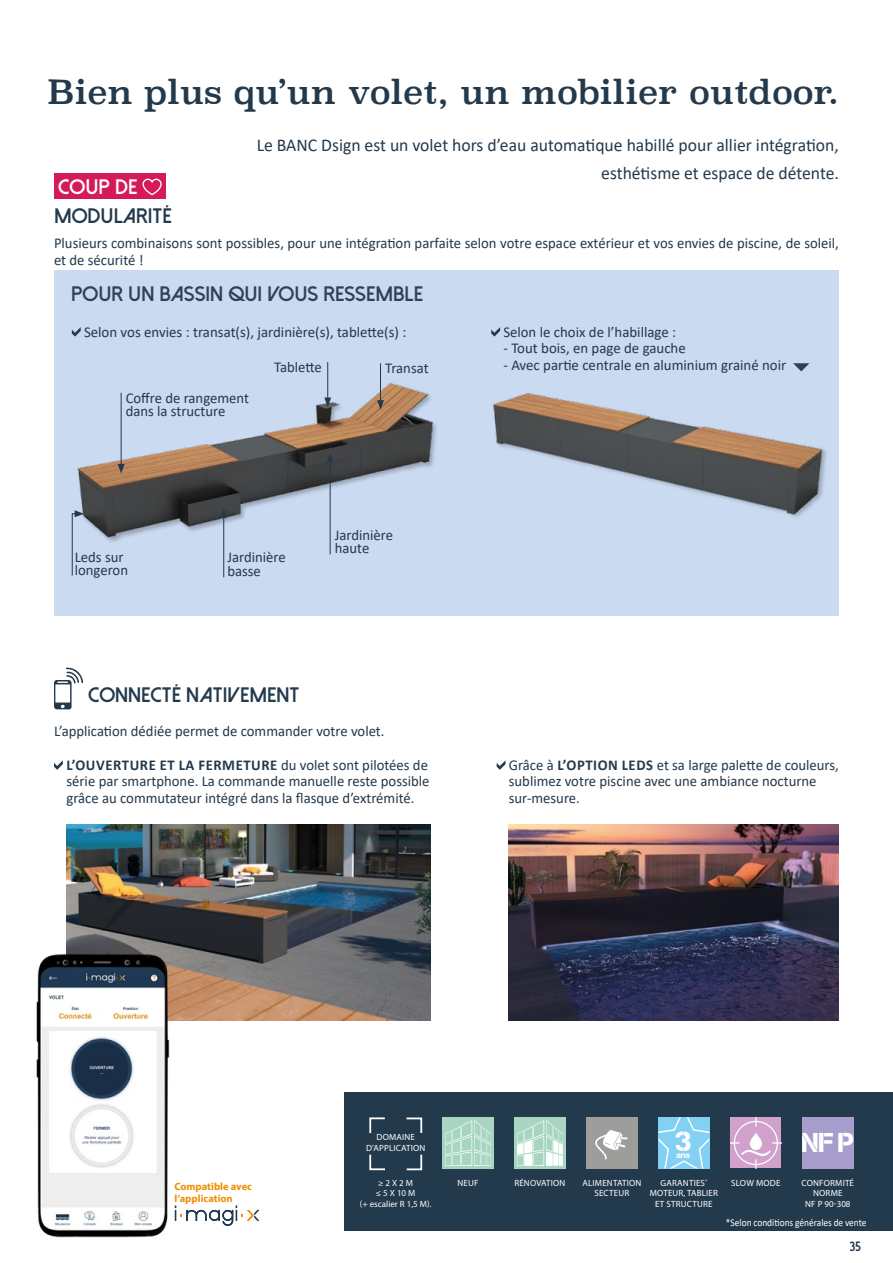
<style>
.page{position:relative;width:893px;height:1263px;background:#fff}
.page>*{position:absolute;margin:0;border:0;box-sizing:border-box;transform-origin:0 0}
.t1{font:33px "Superclarendon";color:#23394c}
.t2{font:27.75px "Capture Smallz Clean";color:#fff}
.t3{font:27.15px "Capture Smallz Clean";color:#fff}
.Sous-titre_Dolce_Vit{font:800 21px "Dolce Vita";color:#23394c}
.t4{font:800 21px "Dolce Vita";color:#fff}
.t5{font:18px/28px "Calibri";color:#23394c;text-align:right}
.Texte_contenu{font:15px/16.5px "Calibri";color:#23394c}
.t6{font:800 13.5px "Dolce Vita";color:#23394c}
._2019_LG_courant_D{font:10.5px "Calibri";color:#fff;scale:.9 1}
.Titre_double_page_D{font:700 10.5px/12.6px "Myriad Pro";color:#f18e04}
._2018_TXT_picto_pt_C{font:9px/10.5px "Myriad Pro";letter-spacing:.02em;color:#fff;text-align:center}
._2018_TXT_picto_pt_C-2{font:9px/10.5px "Myriad Pro";color:#fff;text-align:center}
.t7{font:8.55px "Capture Smallz Clean";color:#fff}
.s1{font-weight:700}
</style>
<div class="page">
<div style="left:344px;top:1092px;width:549px;height:138px;background:#23394c"></div>
<svg style="left:369px;top:1117px;width:16px;height:17px"></svg>
<svg style="left:406px;top:1117px;width:17px;height:16px"></svg>
<svg style="left:406px;top:1154px;width:17px;height:17px"></svg>
<svg style="left:369px;top:1154px;width:16px;height:17px"></svg>
<svg style="left:442px;top:1117px;width:51px;height:51px;background:#b1dac9"></svg>
<svg style="left:514px;top:1117px;width:51px;height:51px;background:#c0e1d3"></svg>
<div style="left:586px;top:1117px;width:51px;height:51px;background:#9d9d9c"></div>
<svg style="left:595px;top:1130px;width:33px;height:29px"></svg>
<svg style="left:658px;top:1117px;width:51px;height:51px;background:#8dd3f5"></svg>
<svg style="left:730px;top:1117px;width:51px;height:51px;background:#d7b0d3"></svg>
<div style="left:802px;top:1117px;width:51px;height:51px;background:#a69dcd"></div>
<div style="left:54px;top:270px;width:785px;height:345px;background:#c8d9f1"></div>
<svg style="left:72px;top:327px;width:9px;height:10px"></svg>
<img style="left:77px;top:362px;width:360px;height:206px">
<hr style="left:327px;top:362px;width:1px;height:38px;background:#23394c">
<svg style="left:324px;top:397px;width:7px;height:10px"></svg>
<hr style="left:330px;top:460px;width:1px;height:94px;background:#23394c">
<svg style="left:327px;top:453px;width:7px;height:9px"></svg>
<hr style="left:223px;top:515px;width:1px;height:62px;background:#23394c">
<svg style="left:220px;top:508px;width:7px;height:10px"></svg>
<hr style="left:380px;top:363px;width:1px;height:39px;background:#23394c">
<svg style="left:377px;top:400px;width:7px;height:10px"></svg>
<hr style="left:121px;top:393px;width:1px;height:73px;background:#23394c">
<svg style="left:118px;top:464px;width:7px;height:9px"></svg>
<svg style="left:71px;top:510px;width:13px;height:66px"></svg>
<svg style="left:491px;top:327px;width:9px;height:10px"></svg>
<svg style="left:793px;top:363px;width:16px;height:8px"></svg>
<img style="left:492px;top:393px;width:335px;height:124px">
<svg style="left:54px;top:668px;width:29px;height:41px"></svg>
<svg style="left:54px;top:760px;width:9px;height:10px"></svg>
<img style="left:66px;top:825px;width:365px;height:195px">
<svg style="left:497px;top:761px;width:8px;height:9px"></svg>
<img style="left:509px;top:825px;width:330px;height:195px">
<img style="left:36px;top:949px;width:140px;height:289px">
<svg style="left:175px;top:1205px;width:84px;height:21px"></svg>
<div style="left:54px;top:174px;width:112px;height:25px;background:#d51a5a"></div>
<svg style="left:142px;top:178px;width:20px;height:18px"></svg>
<h1 class="t1" style="left:47px;top:70px;width:793px">Bien plus qu’un volet, un mobilier outdoor.</h1>
<p class="t5" style="left:257px;top:131px;width:584px">Le BANC Dsign est un volet hors d’eau automatique habillé pour allier intégration, esthétisme et espace de détente.</p>
<h3 class="t4" style="left:58px;top:176px;width:81px">COUP DE</h3>
<p class="Sous-titre_Dolce_Vit" style="left:54px;top:205px;width:119px">MODULARITÉ</p>
<p class="Texte_contenu" style="left:54px;top:235px;width:786px">Plusieurs combinaisons sont possibles, pour une intégration parfaite selon votre espace extérieur et vos envies de piscine, de soleil, et de sécurité !</p>
<h3 class="Sous-titre_Dolce_Vit" style="left:71px;top:283px;width:354px">POUR UN BASSIN QUI VOUS RESSEMBLE</h3>
<p class="Texte_contenu" style="left:84px;top:323px;width:324px">Selon vos envies : transat(s), jardinière(s), tablette(s) :</p>
<p class="Texte_contenu" style="left:274px;top:358px;width:49px">Tablette</p>
<p class="Texte_contenu" style="left:385px;top:360px;width:45px">Transat</p>
<p class="Texte_contenu" style="left:126px;top:391px;width:125px;line-height:13.5px">Coffre de rangement dans la structure</p>
<p class="Texte_contenu" style="left:75px;top:550px;width:55px;line-height:13.5px">Leds sur longeron</p>
<p class="Texte_contenu" style="left:227px;top:550px;width:60px;line-height:13.5px">Jardinière basse</p>
<p class="Texte_contenu" style="left:335px;top:527px;width:60px;line-height:13.5px">Jardinière haute</p>
<p class="Texte_contenu" style="left:503px;top:323px;width:174px">Selon le choix de l’habillage :</p>
<p class="Texte_contenu" style="left:503px;top:339px;width:184px">- Tout bois, en page de gauche</p>
<p class="Texte_contenu" style="left:503px;top:356px;width:284px">- Avec partie centrale en aluminium grainé noir</p>
<p class="Sous-titre_Dolce_Vit" style="left:88px;top:684px;width:213px">CONNECTÉ NATIVEMENT</p>
<p class="Texte_contenu" style="left:54px;top:722px;width:332px">L’application dédiée permet de commander votre volet.</p>
<p class="Texte_contenu" style="left:66px;top:756px;width:365px;text-align:justify"><span class="s1">L’OUVERTURE ET LA FERMETURE</span> du volet sont pilotées de série par smartphone. La commande manuelle reste possible grâce au commutateur intégré dans la flasque d’extrémité.</p>
<p class="Texte_contenu" style="left:509px;top:756px;width:332px">Grâce à <span class="s1">L’OPTION LEDS</span> et sa large palette de couleurs, sublimez votre piscine avec une ambiance nocturne sur-mesure.</p>
<p class="Titre_double_page_D" style="left:174px;top:1180px;width:79px">Compatible avec l’application</p>
<p class="_2018_TXT_picto_pt_C" style="left:366px;top:1132px;width:61px">DOMAINE<br>D’APPLICATION</p>
<p class="t2" style="left:676px;top:1126px;width:18px">3</p>
<p class="t7" style="left:676px;top:1151px;width:15px">ans</p>
<p class="t3" style="left:802px;top:1128px;width:54px">NFP</p>
<p class="_2018_TXT_picto_pt_C-2" style="left:360px;top:1177px;width:73px">≥ 2 X 2 M<br>≤ 5 X 10 M<br>(+ escalier R 1,5 M).</p>
<p class="_2018_TXT_picto_pt_C" style="left:457px;top:1177px;width:23px">NEUF</p>
<p class="_2018_TXT_picto_pt_C" style="left:514px;top:1177px;width:53px">RÉNOVATION</p>
<p class="_2018_TXT_picto_pt_C" style="left:582px;top:1177px;width:60px">ALIMENTATION<br>SECTEUR</p>
<p class="_2018_TXT_picto_pt_C" style="left:650px;top:1177px;width:70px">GARANTIES<sup>*<br></sup>MOTEUR, TABLIER<br>ET STRUCTURE</p>
<p class="_2018_TXT_picto_pt_C" style="left:731px;top:1177px;width:51px">SLOW MODE</p>
<p class="_2018_TXT_picto_pt_C" style="left:802px;top:1177px;width:54px">CONFORMITÉ<br>NORME<br>NF P 90-308</p>
<p class="_2019_LG_courant_D" style="left:726px;top:1216px;width:158px">*Selon conditions générales de vente</p>
<p class="t6" style="left:849px;top:1240px;width:13px">35</p>
</div>
